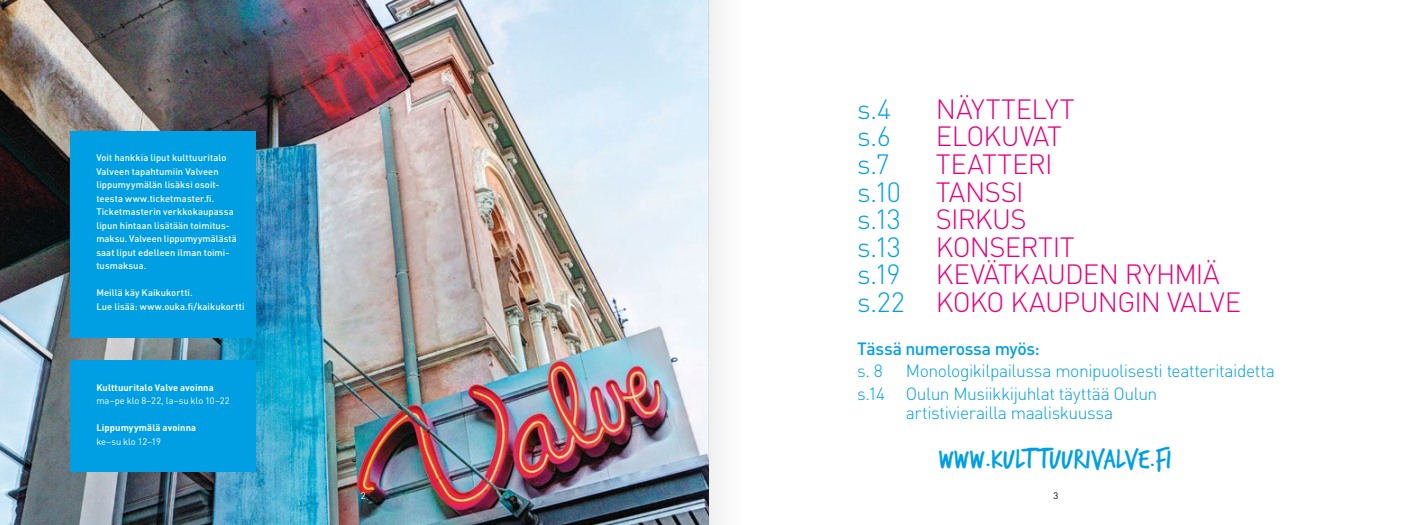
<style>
.page{position:relative;width:1418px;height:525px;background:#fff}
.page>*{position:absolute;margin:0;border:0;box-sizing:border-box;transform-origin:0 0}
.t1{font:30px "Trash Hand";letter-spacing:.015em;color:#009fe3}
.t2{font:300 27.5px/27.5px "DIN";letter-spacing:-.025em;color:#e6007d}
.t3{font:300 27.5px "DIN";letter-spacing:-.065em;color:#009fe3}
.t4{font:300 17.5px/22.5px "DIN";letter-spacing:-.025em;color:#009fe3}
.t5{font:500 17.5px "DIN";letter-spacing:-.025em;color:#009fe3}
.t6{font:500 9.38px/13.5px "DIN";letter-spacing:.01em;color:#fff}
.t7{font:700 9.38px "DIN";letter-spacing:.01em;color:#fff}
.t8{font:9.38px "DIN";color:#fff}
.t9{font:9.38px "DIN";color:#000}
.s1{color:#009fe3}
</style>
<div class="page">
<img style="left:0;top:0;width:709px;height:524px">
<div style="left:70px;top:131px;width:185px;height:206px;background:#009fe3"></div>
<div style="left:70px;top:360px;width:186px;height:111px;background:#009fe3"></div>
<div style="left:709px;top:0;width:34px;height:524px;background:#f7f7f7"></div>
<p class="t6" style="left:96px;top:151px;width:142px">Voit hankkia liput kulttuuritalo<br>Valveen tapahtumiin Valveen lippumyymälän lisäksi osoit&shy;teesta www.ticketmaster.fi.<br>Ticketmasterin verkkokaupassa lipun hintaan lisätään toimitus&shy;maksu. Valveen lippumyymälästä saat liput edelleen ilman toimi&shy;tusmaksua.</p>
<p class="t6" style="left:96px;top:286px;width:150px">Meillä käy Kaikukortti.<br>Lue lisää: www.ouka.fi/kaikukortti</p>
<p class="t7" style="left:96px;top:381px;width:119px">Kulttuuritalo Valve avoinna</p>
<p class="t8" style="left:96px;top:395px;width:135px">ma–pe klo 8–22, la–su klo 10–22</p>
<p class="t7" style="left:96px;top:421px;width:101px">Lippumyymälä avoinna</p>
<p class="t8" style="left:96px;top:435px;width:66px">ke–su klo 12–19</p>
<p class="t8" style="left:361px;top:489px;width:6px">2</p>
<h2 class="t3" style="left:857px;top:92px;width:36px">s.4</h2>
<h2 class="t2" style="left:936px;top:95px;width:140px">NÄYTTELYT</h2>
<h2 class="t3" style="left:857px;top:119px;width:35px">s.6</h2>
<h2 class="t2" style="left:935px;top:122px;width:128px">ELOKUVAT</h2>
<h2 class="t3" style="left:857px;top:147px;width:34px">s.7</h2>
<h2 class="t2" style="left:935px;top:150px;width:118px">TEATTERI</h2>
<h2 class="t3" style="left:857px;top:174px;width:45px">s.10</h2>
<h2 class="t2" style="left:935px;top:177px;width:89px">TANSSI</h2>
<h2 class="t3" style="left:857px;top:202px;width:45px">s.13</h2>
<h2 class="t2" style="left:935px;top:205px;width:92px">SIRKUS</h2>
<h2 class="t3" style="left:857px;top:229px;width:45px">s.13</h2>
<h2 class="t2" style="left:935px;top:232px;width:140px">KONSERTIT</h2>
<h2 class="t3" style="left:857px;top:257px;width:45px">s.19</h2>
<h2 class="t2" style="left:857px;top:260px;width:386px;text-indent:79px">KEVÄTKAUDEN RYHMIÄ <span class="s1">s.22</span> KOKO KAUPUNGIN VALVE</h2>
<h3 class="t5" style="left:857px;top:337px;width:184px">Tässä numerossa myös:</h3>
<h3 class="t4" style="left:857px;top:359px;width:27px">s. 8</h3>
<h3 class="t4" style="left:857px;top:359px;width:419px;text-indent:49px">Monologikilpailussa monipuolisesti teatteritaidetta s.14 Oulun Musiikkijuhlat täyttää Oulun</h3>
<h3 class="t4" style="left:905px;top:400px;width:209px">artistivierailla maaliskuussa</h3>
<h1 class="t1" style="left:939px;top:443px;width:234px">WWW.KULTTUURIVALVE.FI</h1>
<p class="t9" style="left:1053px;top:489px;width:6px">3</p>
</div>
